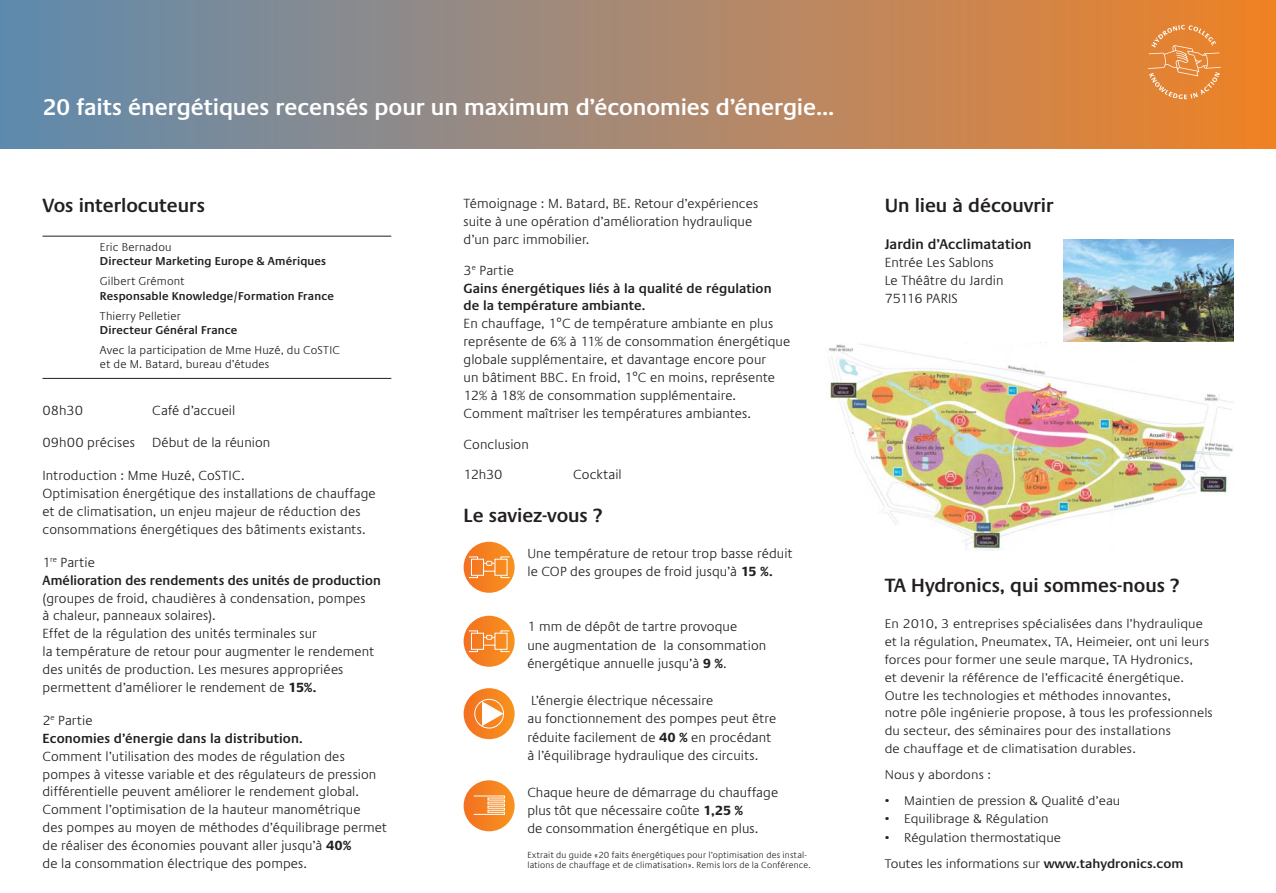
<style>
.page{position:relative;width:1276px;height:893px;background:#fff}
.page>*{position:absolute;margin:0;border:0;box-sizing:border-box;transform-origin:0 0}
.t1{font:600 23.25px "Praxis LT Pro";color:#fff}
.t2{font:600 19.5px "Praxis LT Pro";letter-spacing:-.005em;color:#231f20}
.t3{font:600 14.25px "Praxis LT Pro";letter-spacing:.005em;color:#231f20}
.t4{font:300 13.5px/17.9px "Praxis LT Pro";letter-spacing:.005em;color:#231f20}
.t5{font:600 13.5px/17.9px "Praxis LT Pro";letter-spacing:.005em;color:#231f20}
.t6{font:300 12.9px/17.9px "Praxis LT Pro";letter-spacing:.005em;color:#231f20;scale:1.05 1}
.t7{font:300 11.7px/14.2px "Praxis LT Pro";letter-spacing:.015em;color:#231f20}
.t8{font:600 11.7px "Praxis LT Pro";letter-spacing:.015em;color:#231f20}
.t9{font:300 9px/10.5px "Praxis LT Pro";letter-spacing:.02em;color:#231f20}
.s1{font-weight:300}
.s2{font-weight:700}
.s3{font-size:13.35px}
.s4{font-weight:600}
</style>
<div class="page">
<div style="left:0;top:0;width:1276px;height:149px;background:linear-gradient(to right,#608cb3,#ef832c)"></div>
<svg style="left:1148px;top:25px;width:72px;height:74px;background:#e78f45"></svg>
<hr style="left:43px;top:236px;width:348px;height:1px;background:#231f20">
<hr style="left:43px;top:378px;width:348px;height:1px;background:#231f20">
<svg style="left:463px;top:542px;width:51px;height:51px"></svg>
<svg style="left:468px;top:556px;width:42px;height:22px"></svg>
<svg style="left:463px;top:616px;width:51px;height:51px"></svg>
<svg style="left:468px;top:630px;width:42px;height:22px"></svg>
<svg style="left:463px;top:688px;width:51px;height:51px"></svg>
<svg style="left:482px;top:701px;width:21px;height:25px"></svg>
<div style="left:474px;top:699px;width:30px;height:29px;border:1px solid #fff;border-radius:50%"></div>
<svg style="left:463px;top:780px;width:51px;height:51px"></svg>
<svg style="left:473px;top:795px;width:32px;height:20px"></svg>
<img style="left:1063px;top:239px;width:170px;height:103px">
<img style="left:827px;top:342px;width:406px;height:209px">
<h1 class="t1" style="left:43px;top:98px;width:793px">20 faits énergétiques recensés pour un maximum d’économies d’énergie...</h1>
<h2 class="t2" style="left:43px;top:199px;width:164px">Vos interlocuteurs</h2>
<p class="t7" style="left:100px;top:241px;width:73px">Eric Bernadou</p>
<p class="t8" style="left:100px;top:257px;width:228px">Directeur Marketing Europe &amp; Amériques</p>
<p class="t7" style="left:100px;top:275px;width:86px">Gilbert Grémont</p>
<p class="t8" style="left:100px;top:291px;width:235px">Responsable Knowledge/Formation France</p>
<p class="t7" style="left:100px;top:310px;width:82px">Thierry Pelletier</p>
<p class="t8" style="left:100px;top:326px;width:139px">Directeur Général France</p>
<p class="t7" style="left:100px;top:344px;width:241px">Avec la participation de Mme Huzé, du CoSTIC et de M. Batard, bureau d’études</p>
<p class="t4" style="left:43px;top:402px;width:42px">08h30</p>
<p class="t4" style="left:152px;top:402px;width:85px">Café d’accueil</p>
<p class="t4" style="left:43px;top:435px;width:94px">09h00 précises</p>
<p class="t4" style="left:152px;top:435px;width:120px">Début de la réunion</p>
<p class="t4" style="left:43px;top:468px;width:335px">Introduction : Mme Huzé, CoSTIC.<br>Optimisation énergétique des installations de chauffage et de climatisation, un enjeu majeur de réduction des consommations énergétiques des bâtiments existants.</p>
<p class="t5" style="left:43px;top:555px;width:340px"><span class="s1">1</span><sup>re</sup> <span class="s1">Partie<br></span>Amélioration des rendements des unités de production</p>
<p class="t4" style="left:43px;top:590px;width:333px">(groupes de froid, chaudières à condensation, pompes à chaleur, panneaux solaires).<br>Effet de la régulation des unités terminales sur<br>la température de retour pour augmenter le rendement des unités de production. Les mesures appropriées permettent d’améliorer le rendement de <span class="s2">15%.</span></p>
<p class="t5" style="left:43px;top:713px;width:262px"><span class="s1">2</span><sup>e</sup> <span class="s1">Partie<br></span>Economies d’énergie dans la distribution.</p>
<p class="t4" style="left:43px;top:749px;width:346px">Comment l’utilisation des modes de régulation des pompes à vitesse variable et des régulateurs de pression différentielle peuvent améliorer le rendement global.<br>Comment l’optimisation de la hauteur manométrique<br>des pompes au moyen de méthodes d’équilibrage permet de réaliser des économies pouvant aller jusqu’à <span class="s2">40%<br></span>de la consommation électrique des pompes.</p>
<p class="t4" style="left:463px;top:196px;width:296px">Témoignage : M. Batard, BE<span class="s3">. Retour d’expériences suite à une opération</span> d’amélioration hydraulique d’un parc immobilier.</p>
<p class="t5" style="left:463px;top:263px;width:310px"><span class="s1">3</span><sup>e</sup> <span class="s1">Partie<br></span>Gains énergétiques liés à la qualité de régulation de la température ambiante.</p>
<p class="t4" style="left:463px;top:316px;width:328px">En chauffage, 1°C de température ambiante en plus représente de 6% à 11% de consommation énergétique globale supplémentaire, et davantage encore pour<br>un bâtiment BBC. En froid, 1°C en moins, représente 12% à 18% de consommation supplémentaire.<br>Comment maîtriser les températures ambiantes.</p>
<p class="t4" style="left:463px;top:436px;width:67px">Conclusion</p>
<p class="t4" style="left:463px;top:467px;width:40px">12h30</p>
<p class="t4" style="left:573px;top:467px;width:50px">Cocktail</p>
<h2 class="t2" style="left:463px;top:508px;width:141px">Le saviez-vous ?</h2>
<p class="t4" style="left:527px;top:546px;width:267px;line-height:18.3px">Une température de retour trop basse réduit le COP des groupes de froid jusqu’à <span class="s2">15 %.</span></p>
<p class="t4" style="left:527px;top:619px;width:240px;line-height:18.3px">1 mm de dépôt de tartre provoque<br>une augmentation de la consommation énergétique annuelle jusqu’à <span class="s2">9 %</span>.</p>
<p class="t4" style="left:527px;top:693px;width:250px;line-height:18.3px">L’énergie électrique nécessaire<br>au fonctionnement des pompes peut être réduite facilement de <span class="s2">40 %</span> en procédant à l’équilibrage hydraulique des circuits.</p>
<p class="t4" style="left:527px;top:784px;width:252px;line-height:18.3px">Chaque heure de démarrage du chauffage plus tôt que nécessaire coûte <span class="s2">1,25 %<br></span>de consommation énergétique en plus.</p>
<p class="t9" style="left:527px;top:850px;width:285px">Extrait du guide «20 faits énergétiques pour l’optimisation des instal&shy;lations de chauffage et de climatisation». Remis lors de la Conférence.</p>
<h2 class="t2" style="left:884px;top:199px;width:170px">Un lieu à découvrir</h2>
<p class="t3" style="left:884px;top:239px;width:148px">Jardin d’Acclimatation</p>
<p class="t4" style="left:884px;top:255px;width:120px">Entrée Les Sablons<br>Le Théâtre du Jardin<br>75116 PARIS</p>
<h2 class="t2" style="left:884px;top:578px;width:297px">TA Hydronics, qui sommes-nous ?</h2>
<p class="t6" style="left:884px;top:616px;width:314px">En 2010, 3 entreprises spécialisées dans l’hydraulique et la régulation, Pneumatex, TA, Heimeier, ont uni leurs forces pour former une seule marque, TA Hydronics,<br>et devenir la référence de l’efficacité énergétique.<br>Outre les technologies et méthodes innovantes,<br>notre pôle ingénierie propose, à tous les professionnels du secteur, des séminaires pour des installations<br>de chauffage et de climatisation durables.</p>
<p class="t6" style="left:884px;top:767px;width:103px">Nous y abordons :</p>
<p class="t6" style="left:884px;top:793px;width:226px">• Maintien de pression &amp; Qualité d’eau</p>
<p class="t6" style="left:884px;top:811px;width:158px">• Equilibrage &amp; Régulation</p>
<p class="t6" style="left:884px;top:826px;width:286px;line-height:26.2px">• Régulation thermostatique<br>Toutes les informations sur <span class="s4">www.tahydronics.com</span></p>
</div>
